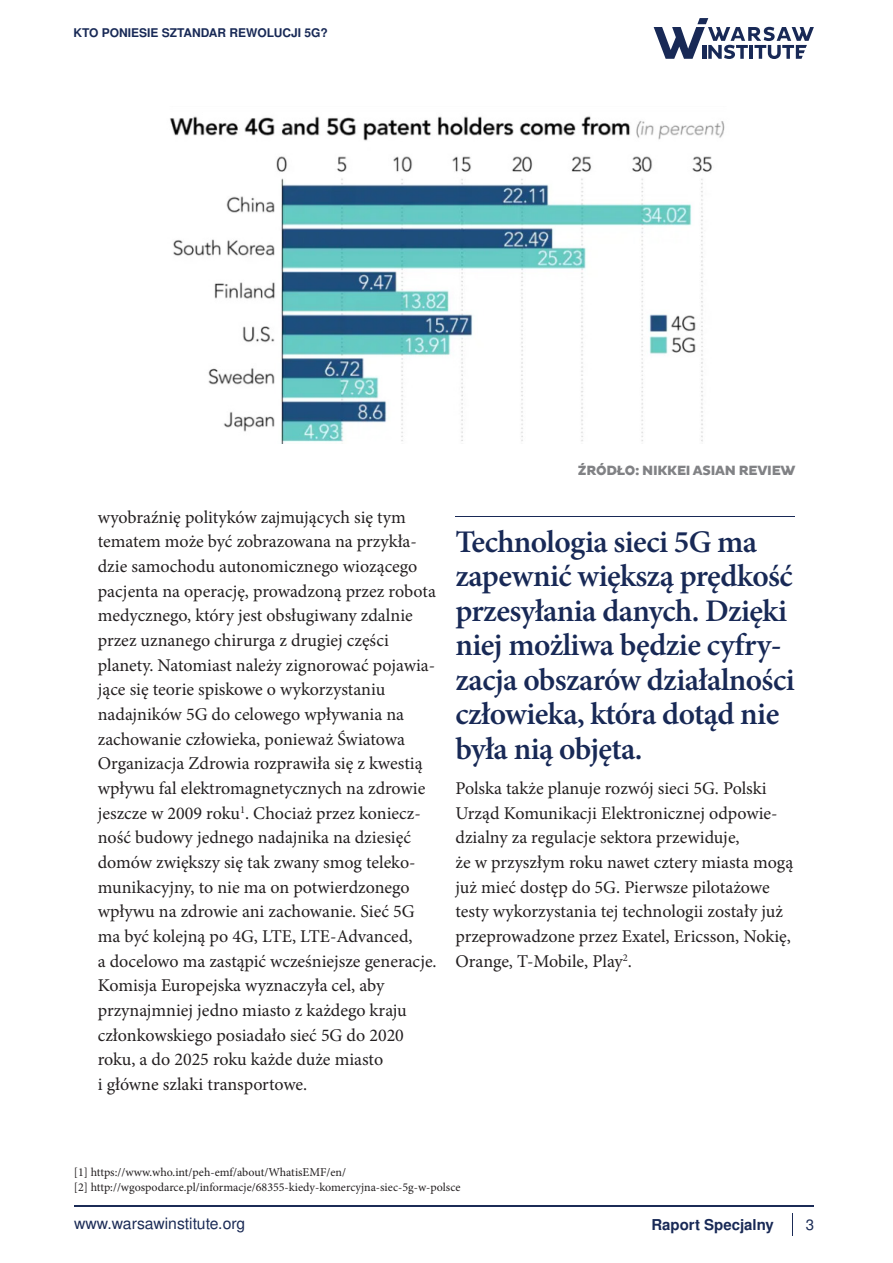
<style>
.page{position:relative;width:893px;height:1263px;background:#fff}
.page>*{position:absolute;margin:0;border:0;box-sizing:border-box;transform-origin:0 0}
.M1_Wyróznienie_Midi{font:600 31.5px/34.5px "Minion Pro";letter-spacing:-.02em;color:#182956}
.M1_Content{font:18px/24.6px "Minion Pro";color:#231f20}
.t1{font:15.75px "Nimbus San L";color:#1b2b56}
.t2{font:700 15px "Nimbus San L";color:#182956}
.t3{font:15px "Nimbus San L";color:#1b2b56}
.t4{font:800 13.5px "Pluto Sans W01";letter-spacing:-.02em;color:#818285}
.M_Przypis_dolny{font:12px "Minion Pro";color:#231f20}
.t5{font:700 12px "Nimbus San L";color:#182956}
</style>
<div class="page">
<hr style="left:74px;top:1205px;width:740px;height:1px;background:#1b2b56">
<svg style="left:792px;top:1214px;width:1px;height:22px"></svg>
<svg style="left:654px;top:18px;width:160px;height:41px"></svg>
<img style="left:170px;top:116px;width:555px;height:328px">
<hr style="left:455px;top:517px;width:340px;height:1px;background:#182956">
<p class="t5" style="left:73px;top:25px;width:256px">KTO PONIESIE SZTANDAR REWOLUCJI 5G?</p>
<p class="M1_Content" style="left:98px;top:505px;width:340px">wyobraźnię polityków zajmujących się tym tematem może być zobrazowana na przykła&shy;dzie samochodu autonomicznego wiozącego pacjenta na operację, prowadzoną przez robota medycznego, który jest obsługiwany zdalnie przez uznanego chirurga z drugiej części planety. Natomiast należy zignorować pojawia&shy;jące się teorie spiskowe o wykorzystaniu nadajników 5G do celowego wpływania na zachowanie człowieka, ponieważ Światowa Organizacja Zdrowia rozprawiła się z kwestią wpływu fal elektromagnetycznych na zdrowie jeszcze w 2009 roku<sup>1</sup>. Chociaż przez koniecz&shy;ność budowy jednego nadajnika na dziesięć domów zwiększy się tak zwany smog teleko&shy;munikacyjny, to nie ma on potwierdzonego wpływu na zdrowie ani zachowanie. Sieć 5G ma być kolejną po 4G, LTE, LTE-Advanced,<br>a docelowo ma zastąpić wcześniejsze generacje.<br>Komisja Europejska wyznaczyła cel, aby przynajmniej jedno miasto z każdego kraju członkowskiego posiadało sieć 5G do 2020 roku, a do 2025 roku każde duże miasto</p>
<p class="M1_Content" style="left:98px;top:1072px;width:211px">i główne szlaki transportowe.</p>
<p class="t4" style="left:578px;top:463px;width:219px">ŹRÓDŁO: NIKKEI ASIAN REVIEW</p>
<p class="M1_Wyróznienie_Midi" style="left:455px;top:524px;width:341px">Technologia sieci 5G ma zapewnić większą prędkość przesyłania danych. Dzięki niej możliwa będzie cyfry&shy;zacja obszarów działalności człowieka, która dotąd nie była nią objęta.</p>
<p class="M1_Content" style="left:455px;top:776px;width:339px">Polska także planuje rozwój sieci 5G. Polski Urząd Komunikacji Elektronicznej odpowie&shy;dzialny za regulacje sektora przewiduje,<br>że w przyszłym roku nawet cztery miasta mogą już mieć dostęp do 5G. Pierwsze pilotażowe testy wykorzystania tej technologii zostały już przeprowadzone przez Exatel, Ericsson, Nokię, Orange, T-Mobile, Play<sup>2</sup>.</p>
<p class="M_Przypis_dolny" style="left:74px;top:1164px;width:274px">[1] https://www.who.int/peh-emf/about/WhatisEMF/en/</p>
<p class="M_Przypis_dolny" style="left:74px;top:1179px;width:388px">[2] http://wgospodarce.pl/informacje/68355-kiedy-komercyjna-siec-5g-w-polsce</p>
<p class="t1" style="left:74px;top:1212px;width:173px">www.warsawinstitute.org</p>
<p class="t3" style="left:806px;top:1214px;width:10px">3</p>
<p class="t2" style="left:651px;top:1214px;width:124px">Raport Specjalny</p>
</div>
